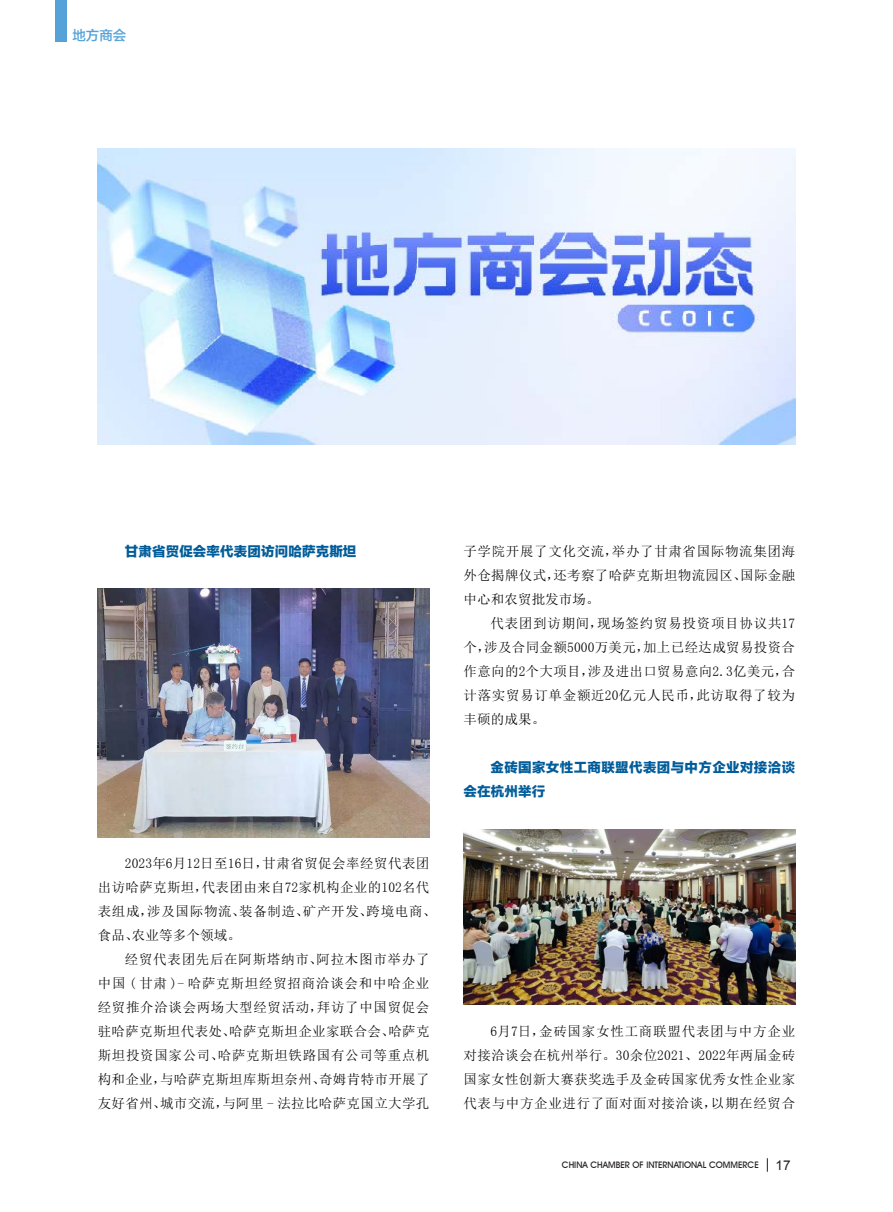
<style>
.page{position:relative;width:893px;height:1212px;background:#fff}
.page>*{position:absolute;margin:0;border:0;box-sizing:border-box;transform-origin:0 0}
.正文{font:13.5px/24px "Sim Sun";letter-spacing:.025em;color:#000;text-align:justify}
.正文-2{font:13.5px/24px "FZLTTHK GBK1 0";letter-spacing:.02em;color:#005c9a}
.t1{font:13.5px "FZLTZHK GBK1 0";color:#55a2d9}
.t2{font:500 9px "Avant Garde IT Cby BT";color:#231f20}
.s1{font-family:"Arial";font-weight:400;font-size:13.5px}
</style>
<div class="page">
<svg style="left:767px;top:1158px;width:1px;height:14px"></svg>
<img style="left:98px;top:148px;width:697px;height:297px">
<img style="left:98px;top:589px;width:331px;height:249px">
<img style="left:463px;top:829px;width:332px;height:175px">
<div style="left:55px;top:0;width:12px;height:41px;background:#55a2d9"></div>
<p class="t1" style="left:72px;top:28px;width:55px">地方商会</p>
<p class="正文-2" style="left:125px;top:540px;width:233px">甘肃省贸促会率代表团访问哈萨克斯坦</p>
<p class="正文" style="left:98px;top:851px;width:340px;text-align:left;text-indent:27px">2023年6月12日至16日，甘肃省贸促会率经贸代表团出访哈萨克斯坦，代表团由来自72家机构企业的102名代表组成，涉及国际物流、装备制造、矿产开发、跨境电商、食品、农业等多个领域。</p>
<p class="正文" style="left:98px;top:947px;width:333px;text-indent:27px">经贸代表团先后在阿斯塔纳市、阿拉木图市举办了中国 ( 甘肃 )- 哈萨克斯坦经贸招商洽谈会和中哈企业经贸推介洽谈会两场大型经贸活动，拜访了中国贸促会驻哈萨克斯坦代表处、哈萨克斯坦企业家联合会、哈萨克斯坦投资国家公司、哈萨克斯坦铁路国有公司等重点机构和企业，与哈萨克斯坦库斯坦奈州、奇姆肯特市开展了友好省州、城市交流，与阿里 - 法拉比哈萨克国立大学孔</p>
<p class="正文" style="left:463px;top:539px;width:333px">子学院开展了文化交流，举办了甘肃省国际物流集团海外仓揭牌仪式，还考察了哈萨克斯坦物流园区、国际金融中心和农贸批发市场。</p>
<p class="正文" style="left:463px;top:611px;width:333px;text-indent:27px">代表团到访期间，现场签约贸易投资项目协议共17个，涉及合同金额5000万美元，加上已经达成贸易投资合作意向的2个大项目，涉及进出口贸易意向2.3亿美元，合计落实贸易订单金额近20亿元人民币，此访取得了较为丰硕的成果。</p>
<p class="正文-2" style="left:463px;top:756px;width:333px;text-indent:27px">金砖国家女性工商联盟代表团与中方企业对接洽谈会在杭州举行</p>
<p class="正文" style="left:463px;top:1019px;width:333px;text-indent:27px">6月7日，金砖国家女性工商联盟代表团与中方企业对接洽谈会在杭州举行。30余位2021、2022年两届金砖国家女性创新大赛获奖选手及金砖国家优秀女性企业家代表与中方企业进行了面对面对接洽谈，以期在经贸合</p>
<p class="t2" style="left:562px;top:1159px;width:230px">CHINA CHAMBER OF INTERNATIONAL COMMERCE <span class="s1">17</span></p>
</div>
